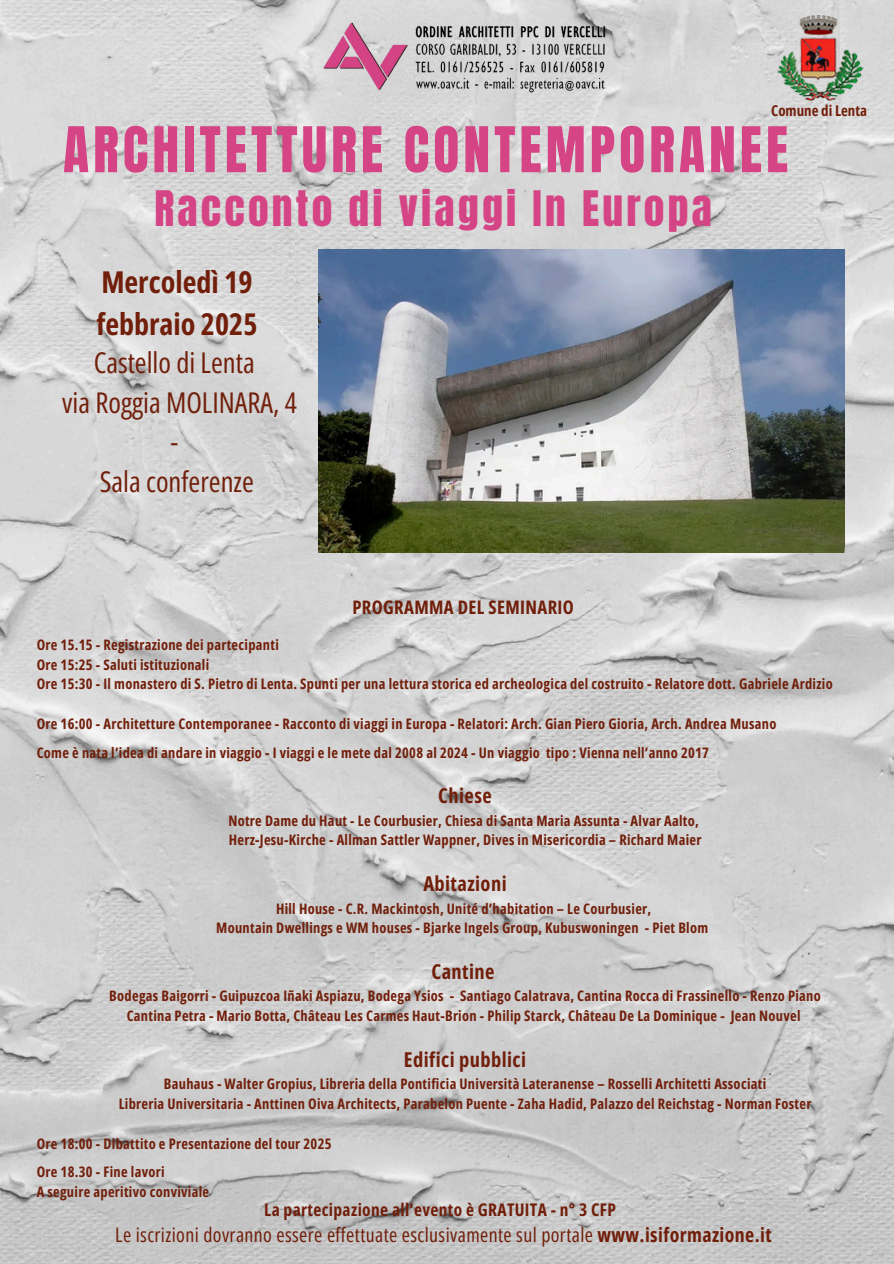
<style>
.page{position:relative;width:894px;height:1264px;background:#fff}
.page>*{position:absolute;margin:0;border:0;box-sizing:border-box;transform-origin:0 0}
.t1{font:53.55px "Anton";letter-spacing:.075em;color:#d54485}
.t2{font:41.55px "Anton";letter-spacing:.075em;color:#d54485}
.t3{font:700 30px/41.7px "Open Sans Condensed";color:#711f0b}
.t4{font:28.5px/39.3px "Open Sans Condensed";color:#711f0b;text-align:center}
.t5{font:700 20.4px "Open Sans Condensed";letter-spacing:.02em;color:#711f0b}
.t6{font:19.95px "Open Sans Condensed";letter-spacing:.02em;color:#711f0b}
.t7{font:700 18.6px "Open Sans Condensed";letter-spacing:.02em;color:#711f0b}
.t8{font:700 17.4px "Open Sans Condensed";letter-spacing:.02em;color:#711f0b}
.t9{font:700 15px "Open Sans Condensed";color:#711f0b}
.t10{font:700 14.4px "Open Sans Condensed";letter-spacing:.02em;color:#711f0b}
.s1{font-weight:700}
</style>
<div class="page">
<img style="left:0;top:0;width:893px;height:1263px">
<img style="left:319px;top:11px;width:292px;height:93px">
<img style="left:775px;top:13px;width:87px;height:88px">
<img style="left:319px;top:249px;width:525px;height:303px">
<p class="t9" style="left:770px;top:100px;width:97px">Comune di Lenta</p>
<p class="t1" style="left:63px;top:111px;width:726px">ARCHITETTURE CONTEMPORANEE</p>
<p class="t2" style="left:154px;top:179px;width:559px">Racconto di viaggi In Europa</p>
<p class="t3" style="left:96px;top:261px;width:162px">Mercoledì 19 febbraio 2025</p>
<p class="t4" style="left:62px;top:342px;width:236px">Castello di Lenta<br>via Roggia MOLINARA, 4 -<br>Sala conferenze</p>
<p class="t7" style="left:352px;top:594px;width:223px">PROGRAMMA DEL SEMINARIO</p>
<p class="t10" style="left:37px;top:634px;width:244px">Ore 15.15 - Registrazione dei partecipanti</p>
<p class="t10" style="left:37px;top:654px;width:174px">Ore 15:25 - Saluti istituzionali</p>
<h1 class="t10" style="left:37px;top:674px;width:797px">Ore 15:30 - Il monastero di S. Pietro di Lenta. Spunti per una lettura storica ed archeologica del costruito - Relatore dott. Gabriele Ardizio</h1>
<h2 class="t10" style="left:37px;top:713px;width:741px">Ore 16:00 - Architetture Contemporanee - Racconto di viaggi in Europa - Relatori: Arch. Gian Piero Gioria, Arch. Andrea Musano</h2>
<p class="t10" style="left:37px;top:742px;width:673px">Come è nata l’idea di andare in viaggio - I viaggi e le mete dal 2008 al 2024 - Un viaggio tipo : Vienna nell’anno 2017</p>
<h3 class="t5" style="left:438px;top:781px;width:55px">Chiese</h3>
<p class="t10" style="left:228px;top:810px;width:472px">Notre Dame du Haut - Le Courbusier, Chiesa di Santa Maria Assunta - Alvar Aalto,</p>
<p class="t10" style="left:229px;top:830px;width:474px">Herz-Jesu-Kirche - Allman Sattler Wappner, Dives in Misericordia – Richard Maier</p>
<p class="t5" style="left:423px;top:869px;width:85px">Abitazioni</p>
<p class="t10" style="left:276px;top:898px;width:376px">Hill House - C.R. Mackintosh, Unité d’habitation – Le Courbusier,</p>
<p class="t10" style="left:216px;top:918px;width:493px">Mountain Dwellings e WM houses - Bjarke Ingels Group, Kubuswoningen - Piet Blom</p>
<p class="t5" style="left:431px;top:957px;width:65px">Cantine</p>
<p class="t10" style="left:109px;top:986px;width:713px">Bodegas Baigorri - Guipuzcoa Iñaki Aspiazu, Bodega Ysios - Santiago Calatrava, Cantina Rocca di Frassinello - Renzo Piano</p>
<p class="t10" style="left:127px;top:1005px;width:675px">Cantina Petra - Mario Botta, Château Les Carmes Haut-Brion - Philip Starck, Château De La Dominique - Jean Nouvel</p>
<p class="t5" style="left:404px;top:1045px;width:124px">Edifici pubblici</p>
<p class="t10" style="left:164px;top:1073px;width:603px">Bauhaus - Walter Gropius, Libreria della Pontificia Università Lateranense – Rosselli Architetti Associati</p>
<p class="t10" style="left:119px;top:1093px;width:694px">Libreria Universitaria - Anttinen Oiva Architects, Parabelon Puente - Zaha Hadid, Palazzo del Reichstag - Norman Foster</p>
<p class="t10" style="left:37px;top:1133px;width:296px">Ore 18:00 - Dibattito e Presentazione del tour 2025</p>
<p class="t10" style="left:37px;top:1161px;width:129px">Ore 18.30 - Fine lavori</p>
<p class="t10" style="left:37px;top:1181px;width:174px">A seguire aperitivo conviviale</p>
<p class="t8" style="left:264px;top:1197px;width:353px">La partecipazione all’evento è GRATUITA - n° 3 CFP</p>
<p class="t6" style="left:115px;top:1220px;width:657px">Le iscrizioni dovranno essere effettuate esclusivamente sul portale <span class="s1">www.isiformazione.it</span></p>
</div>
